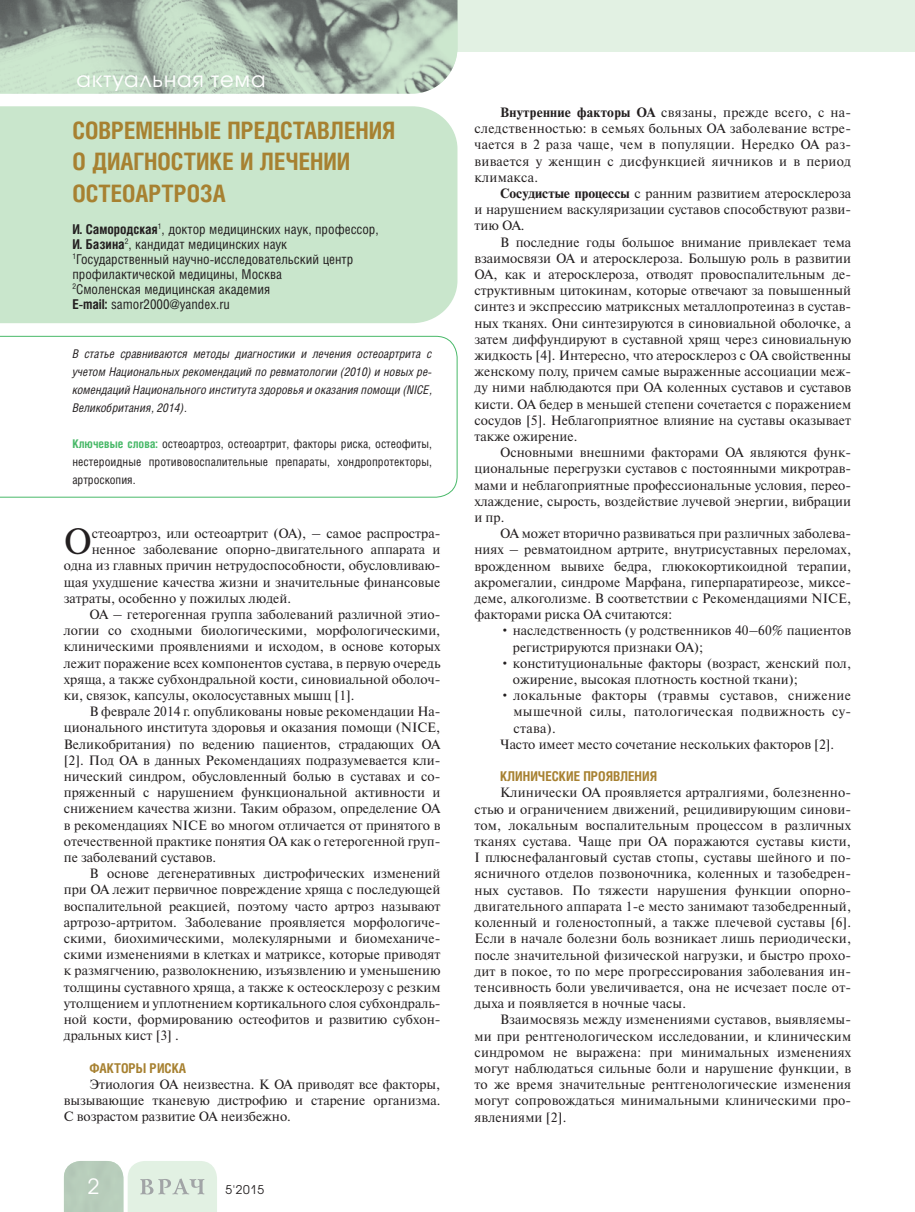
<style>
.page{position:relative;width:915px;height:1212px;background:#fff}
.page>*{position:absolute;margin:0;border:0;box-sizing:border-box;transform-origin:0 0}
.t1{font:36.6px "Newton C";color:#231f20}
.t2{font:700 24px/31.5px "Helios Cond";color:#a78131}
.t3{font:21px "Avant Garde Gothic C";letter-spacing:.05em;color:#fff}
.t4{font:13.5px/16.2px "Newton C";color:#231f20;text-align:justify}
.t5{font:13.5px/15px "Helios Cond";color:#231f20}
.t6{font:13.5px "Newton C";letter-spacing:.025em;color:#231f20}
.t7{font:700 13.5px "Helios Cond";color:#a78131}
.t8{font:italic 12px/18px "Helios Cond";color:#231f20;text-align:justify}
.t9{font:12px/18px "Helios Cond";letter-spacing:.005em;color:#231f20;text-align:justify}
.t10{font:12px "Avant Garde Gothic C";color:#231f20}
.s1{font-weight:700}
.s2{font-weight:700;color:#49b969}
</style>
<div class="page">
<div style="left:0;top:0;width:914px;height:51px;background:#e2f1e3"></div>
<svg style="left:64px;top:1161px;width:153px;height:51px;background:#d0e0d2"></svg>
<svg style="left:0;top:0;width:412px;height:94px;background:#a7b9aa"></svg>
<img style="left:412px;top:0;width:45px;height:94px">
<div style="left:0;top:106px;width:457px;height:217px;background:#c9e6cc"></div>
<svg style="left:0;top:336px;width:457px;height:162px"></svg>
<h3 class="t3" style="left:77px;top:70px;width:190px">актуальная тема</h3>
<h2 class="t2" style="left:72px;top:117px;width:324px">СОВРЕМЕННЫЕ ПРЕДСТАВЛЕНИЯ<br>О ДИАГНОСТИКЕ И ЛЕЧЕНИИ<br>ОСТЕОАРТРОЗА</h2>
<p class="t5" style="left:72px;top:223px;width:308px"><span class="s1">И. Самородская</span><sup>1</sup>, доктор медицинских наук, профессор, <span class="s1">И. Базина</span><sup>2</sup>, кандидат медицинских наук <sup>1</sup>Государственный научно-исследовательский центр профилактической медицины, Москва<br><sup>2</sup>Смоленская медицинская академия<br><span class="s1">E-mail:</span> samor2000@yandex.ru</p>
<p class="t8" style="left:72px;top:346px;width:361px">В статье сравниваются методы диагностики и лечения остеоартрита с учетом Национальных рекомендаций по ревматологии (2010) и новых ре&shy;комендаций Национального института здоровья и оказания помощи (NICE, Великобритания, 2014).</p>
<p class="t9" style="left:72px;top:436px;width:361px"><span class="s2">Ключевые слова:</span> остеоартроз, остеоартрит, факторы риска, остеофиты, нестероидные противовоспалительные препараты, хондропротекторы, артроскопия.</p>
<h1 class="t1" style="left:64px;top:528px;width:29px">О</h1>
<p class="t4" style="left:92px;top:527px;width:350px">стеоартроз, или остеоартрит (ОА), – самое распростра-</p>
<p class="t4" style="left:92px;top:543px;width:350px">ненное заболевание опорно-двигательного аппарата и</p>
<p class="t4" style="left:64px;top:559px;width:378px">одна из главных причин нетрудоспособности, обусловливаю-</p>
<p class="t4" style="left:64px;top:575px;width:378px">щая ухудшение качества жизни и значительные финансовые</p>
<p class="t4" style="left:64px;top:591px;width:229px">затраты, особенно у пожилых людей.</p>
<p class="t4" style="left:89px;top:608px;width:352px">ОА – гетерогенная группа заболеваний различной этио-</p>
<p class="t4" style="left:64px;top:624px;width:378px">логии со сходными биологическими, морфологическими,</p>
<p class="t4" style="left:64px;top:640px;width:378px">клиническими проявлениями и исходом, в основе которых</p>
<p class="t4" style="left:64px;top:656px;width:378px">лежит поражение всех компонентов сустава, в первую очередь</p>
<p class="t4" style="left:64px;top:672px;width:378px">хряща, а также субхондральной кости, синовиальной оболоч-</p>
<p class="t4" style="left:64px;top:689px;width:292px">ки, связок, капсулы, околосуставных мышц [1].</p>
<p class="t4" style="left:89px;top:705px;width:352px">В феврале 2014 г. опубликованы новые рекомендации На-</p>
<p class="t4" style="left:64px;top:721px;width:378px">ционального института здоровья и оказания помощи (NICE,</p>
<p class="t4" style="left:64px;top:737px;width:378px">Великобритания) по ведению пациентов, страдающих ОА</p>
<p class="t4" style="left:64px;top:753px;width:378px">[2]. Под ОА в данных Рекомендациях подразумевается кли-</p>
<p class="t4" style="left:64px;top:770px;width:378px">нический синдром, обусловленный болью в суставах и со-</p>
<p class="t4" style="left:64px;top:786px;width:378px">пряженный с нарушением функциональной активности и</p>
<p class="t4" style="left:64px;top:802px;width:378px">снижением качества жизни. Таким образом, определение ОА</p>
<p class="t4" style="left:64px;top:818px;width:378px">в рекомендациях NICE во многом отличается от принятого в</p>
<p class="t4" style="left:64px;top:834px;width:378px">отечественной практике понятия ОА как о гетерогенной груп-</p>
<p class="t4" style="left:64px;top:851px;width:154px">пе заболеваний суставов.</p>
<p class="t4" style="left:89px;top:867px;width:352px">В основе дегенеративных дистрофических изменений</p>
<p class="t4" style="left:64px;top:883px;width:378px">при ОА лежит первичное повреждение хряща с последующей</p>
<p class="t4" style="left:64px;top:899px;width:378px">воспалительной реакцией, поэтому часто артроз называют</p>
<p class="t4" style="left:64px;top:915px;width:378px">артрозо-артритом. Заболевание проявляется морфологиче-</p>
<p class="t4" style="left:64px;top:932px;width:378px">скими, биохимическими, молекулярными и биомеханиче-</p>
<p class="t4" style="left:64px;top:948px;width:378px">скими изменениями в клетках и матриксе, которые приводят</p>
<p class="t4" style="left:64px;top:964px;width:378px">к размягчению, разволокнению, изъязвлению и уменьшению</p>
<p class="t4" style="left:64px;top:980px;width:378px">толщины суставного хряща, а также к остеосклерозу с резким</p>
<p class="t4" style="left:64px;top:996px;width:378px">утолщением и уплотнением кортикального слоя субхондраль-</p>
<p class="t4" style="left:64px;top:1013px;width:378px">ной кости, формированию остеофитов и развитию субхон-</p>
<p class="t4" style="left:64px;top:1029px;width:116px">дральных кист [3] .</p>
<p class="t7" style="left:89px;top:1062px;width:98px">ФАКТОРЫ РИСКА</p>
<p class="t4" style="left:64px;top:1077px;width:378px;text-indent:26px">Этиология ОА неизвестна. К ОА приводят все факторы, вызывающие тканевую дистрофию и старение организма.<br>С возрастом развитие ОА неизбежно.</p>
<h3 class="t3" style="left:88px;top:1177px;width:13px">2</h3>
<p class="t10" style="left:225px;top:1184px;width:40px">5'2015</p>
<p class="t4" style="left:474px;top:106px;width:378px;text-indent:26px"><span class="s1">Внутренние факторы ОА</span> связаны, прежде всего, с на&shy;следственностью: в семьях больных ОА заболевание встре&shy;чается в 2 раза чаще, чем в популяции. Нередко ОА раз&shy;вивается у женщин с дисфункцией яичников и в период климакса.</p>
<p class="t4" style="left:474px;top:187px;width:378px;text-indent:26px"><span class="s1">Сосудистые процессы</span> с ранним развитием атеросклероза и нарушением васкуляризации суставов способствуют разви&shy;тию ОА.</p>
<p class="t4" style="left:474px;top:235px;width:378px;text-indent:26px">В последние годы большое внимание привлекает тема взаимосвязи ОА и атеросклероза. Большую роль в развитии ОА, как и атеросклероза, отводят провоспалительным де&shy;структивным цитокинам, которые отвечают за повышенный синтез и экспрессию матриксных металлопротеиназ в сустав&shy;ных тканях. Они синтезируются в синовиальной оболочке, а затем диффундируют в суставной хрящ через синовиальную жидкость [4]. Интересно, что атеросклероз с ОА свойственны женскому полу, причем самые выраженные ассоциации меж&shy;ду ними наблюдаются при ОА коленных суставов и суставов кисти. ОА бедер в меньшей степени сочетается с поражением сосудов [5]. Неблагоприятное влияние на суставы оказывает также ожирение.</p>
<p class="t4" style="left:474px;top:446px;width:378px;text-indent:26px">Основными внешними факторами ОА являются функ&shy;циональные перегрузки суставов с постоянными микротрав&shy;мами и неблагоприятные профессиональные условия, перео&shy;хлаждение, сырость, воздействие лучевой энергии, вибрации и пр.</p>
<p class="t4" style="left:474px;top:527px;width:378px;text-indent:26px">ОА может вторично развиваться при различных заболева&shy;ниях – ревматоидном артрите, внутрисуставных переломах, врожденном вывихе бедра, глюкокортикоидной терапии, акромегалии, синдроме Марфана, гиперпаратиреозе, миксе&shy;деме, алкоголизме. В соответствии с Рекомендациями NICE, факторами риска ОА считаются:</p>
<p class="t4" style="left:512px;top:624px;width:340px;text-indent:-13px">• наследственность (у родственников 40–60% пациентов регистрируются признаки ОА);</p>
<p class="t4" style="left:512px;top:656px;width:340px;text-indent:-13px">• конституциональные факторы (возраст, женский пол, ожирение, высокая плотность костной ткани);</p>
<p class="t6" style="left:500px;top:691px;width:352px">• локальные факторы (травмы суставов, снижение</p>
<p class="t6" style="left:513px;top:707px;width:339px">мышечной силы, патологическая подвижность су-</p>
<p class="t4" style="left:513px;top:721px;width:44px">става).</p>
<p class="t4" style="left:500px;top:737px;width:335px">Часто имеет место сочетание нескольких факторов [2].</p>
<p class="t7" style="left:500px;top:771px;width:158px">КЛИНИЧЕСКИЕ ПРОЯВЛЕНИЯ</p>
<p class="t4" style="left:474px;top:786px;width:378px;text-indent:26px">Клинически ОА проявляется артралгиями, болезненно&shy;стью и ограничением движений, рецидивирующим синови&shy;том, локальным воспалительным процессом в различных тканях сустава. Чаще при ОА поражаются суставы кисти, I плюснефаланговый сустав стопы, суставы шейного и по&shy;ясничного отделов позвоночника, коленных и тазобедрен&shy;ных суставов. По тяжести нарушения функции опорно&shy;двигательного аппарата 1-е место занимают тазобедренный, коленный и голеностопный, а также плечевой суставы [6].<br>Если в начале болезни боль возникает лишь периодически, после значительной физической нагрузки, и быстро прохо&shy;дит в покое, то по мере прогрессирования заболевания ин&shy;тенсивность боли увеличивается, она не исчезает после от&shy;дыха и появляется в ночные часы.</p>
<p class="t4" style="left:474px;top:1013px;width:378px;text-indent:26px">Взаимосвязь между изменениями суставов, выявляемы&shy;ми при рентгенологическом исследовании, и клиническим синдромом не выражена: при минимальных изменениях могут наблюдаться сильные боли и нарушение функции, в то же время значительные рентгенологические изменения могут сопровождаться минимальными клиническими про&shy;явлениями [2].</p>
</div>
